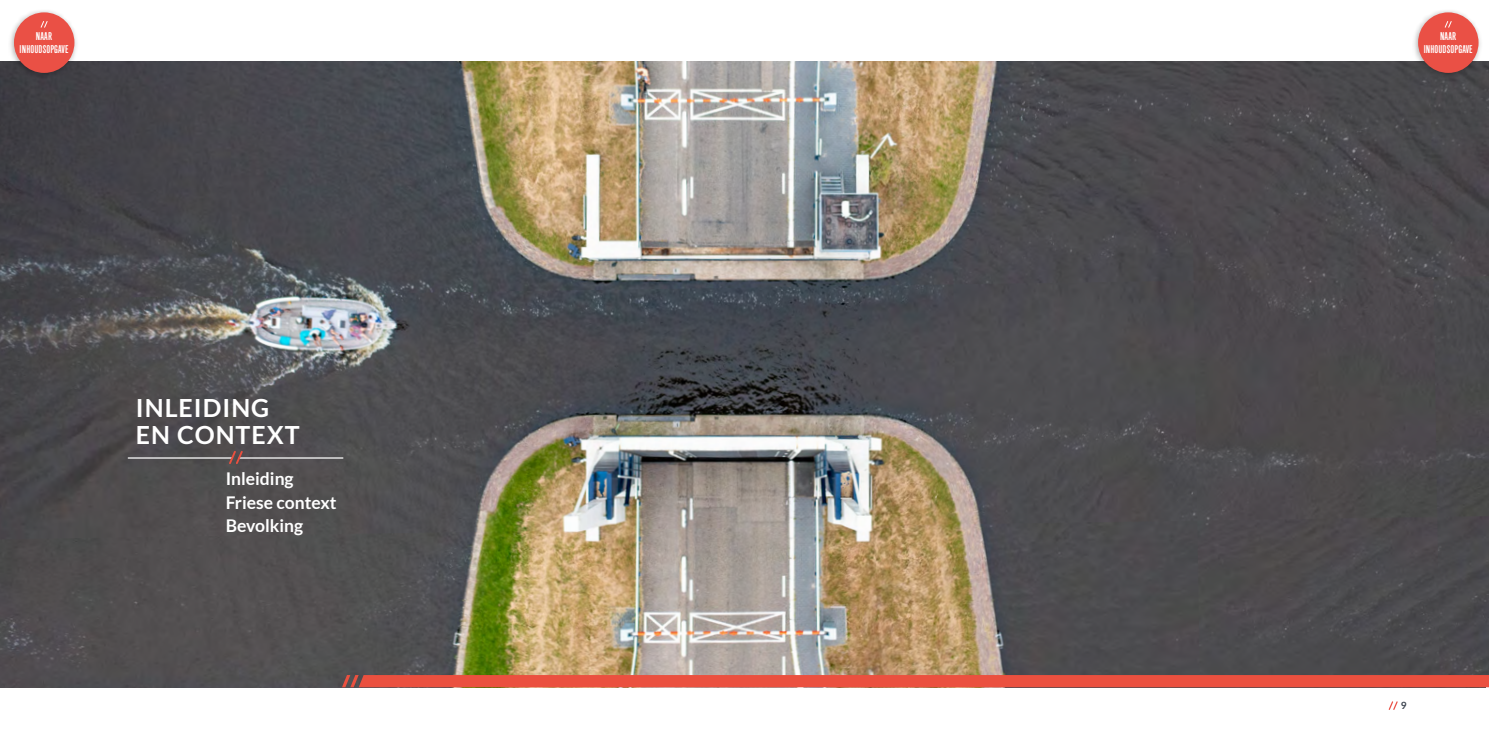
<style>
.page{position:relative;width:1489px;height:745px;background:#fff}
.page>*{position:absolute;margin:0;border:0;box-sizing:border-box;transform-origin:0 0}
.t1{font:700 25px/27.5px "Lato";letter-spacing:.04em;color:#fff}
.t2{font:700 17.5px/23.8px "Lato";color:#fff}
.t3{font:10.75px/12.9px "Alpin Gothic CG No 1";letter-spacing:.015em;color:#fff;text-align:center}
.t4{font:700 10px "Lato";color:#3b434f}
</style>
<div class="page">
<svg style="left:1388px;top:701px;width:10px;height:9px"></svg>
<img style="left:0;top:61px;width:1488px;height:625px">
<hr style="left:239px;top:457px;width:104px;height:1px;background:#fff">
<hr style="left:128px;top:457px;width:104px;height:1px;background:#fff">
<svg style="left:227px;top:449px;width:17px;height:16px"></svg>
<svg style="left:342px;top:674px;width:1146px;height:12px;background:#df5342"></svg>
<div style="left:1411px;top:8px;width:71px;height:71px;background:#000;opacity:.29"></div>
<div style="left:1417px;top:12px;width:61px;height:61px;background:#ea5045;border-radius:50%"></div>
<svg style="left:1444px;top:21px;width:8px;height:7px"></svg>
<div style="left:8px;top:8px;width:70px;height:71px;background:#000;opacity:.29"></div>
<div style="left:14px;top:12px;width:60px;height:61px;background:#ea5045;border-radius:50%"></div>
<svg style="left:40px;top:21px;width:8px;height:7px"></svg>
<p class="t3" style="left:20px;top:30px;width:50px">NAAR<br>INHOUDSOPGAVE</p>
<h1 class="t1" style="left:136px;top:393px;width:165px">INLEIDING<br>EN CONTEXT</h1>
<h2 class="t2" style="left:226px;top:466px;width:112px">Inleiding<br>Friese context<br>Bevolking</h2>
<p class="t3" style="left:1423px;top:30px;width:50px">NAAR<br>INHOUDSOPGAVE</p>
<p class="t4" style="left:1400px;top:699px;width:7px">9</p>
</div>
